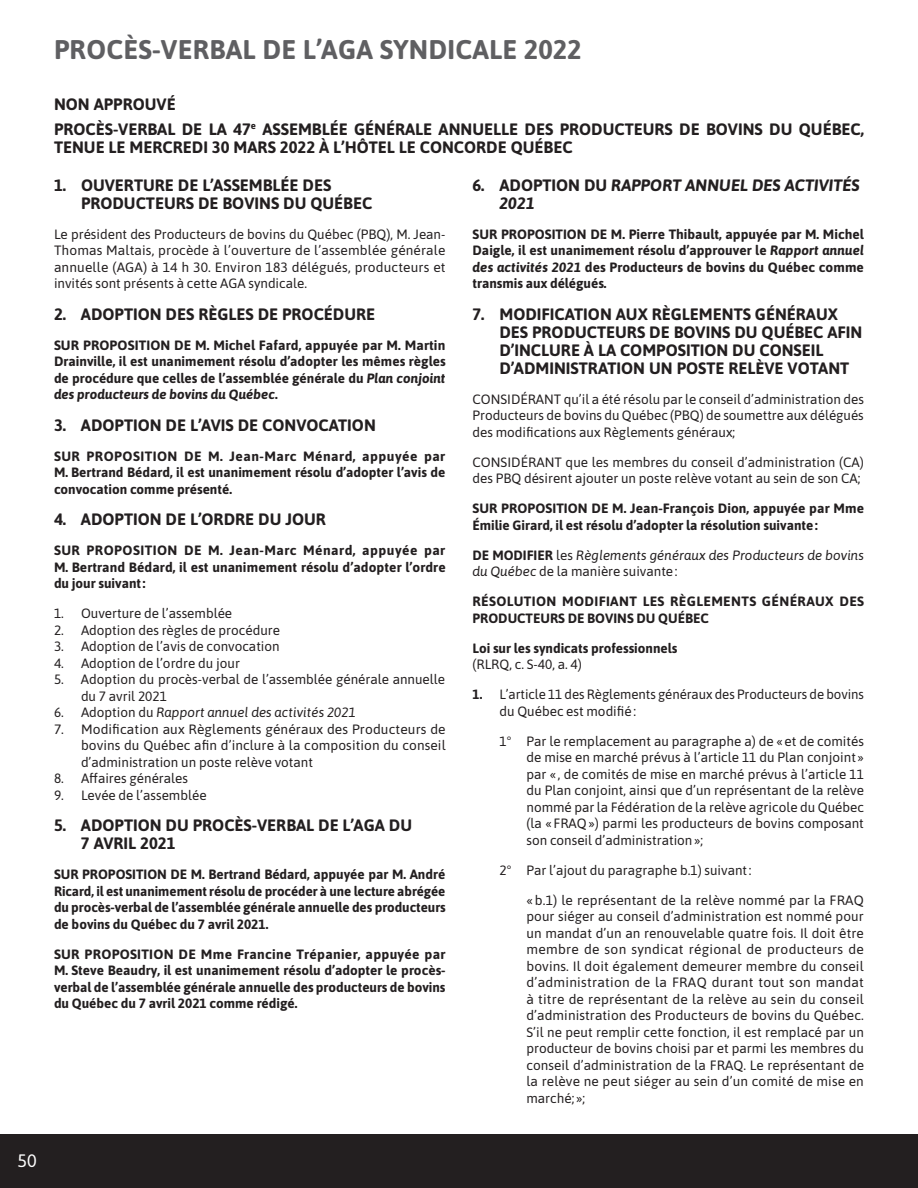
<style>
.page{position:relative;width:918px;height:1188px;background:#fff}
.page>*{position:absolute;margin:0;border:0;box-sizing:border-box;transform-origin:0 0}
.t1{font:700 27px "Asap";letter-spacing:.01em;color:#5f5f62}
.t2{font:18px "Asap";color:#fff}
.t3{font:700 16.5px/18px "Asap";color:#231f20}
.t4{font:italic 700 16.5px/18px "Asap";color:#231f20}
.t5{font:13.5px/16.5px "Asap";color:#231f20;text-align:justify}
.t6{font:700 13.5px/16.5px "Asap";color:#231f20;text-align:justify}
.t7{font:italic 13.5px/16.5px "Asap";color:#231f20}
.t8{font:700 13.5px/16.5px "Asap";letter-spacing:.025em;color:#231f20}
.s1{font-style:italic}
.s2{font-style:normal}
.s3{font-weight:700;font-style:normal}
.s4{font-weight:700}
</style>
<div class="page">
<div style="left:0;top:1134px;width:918px;height:54px;background:#231f20"></div>
<h1 class="t1" style="left:54px;top:30px;width:529px">PROCÈS-VERBAL DE L’AGA SYNDICALE 2022</h1>
<p class="t3" style="left:54px;top:91px;width:812px;line-height:24.8px">NON APPROUVÉ<br>PROCÈS-VERBAL DE LA 47<sup>e</sup> ASSEMBLÉE GÉNÉRALE ANNUELLE DES PRODUCTEURS DE BOVINS DU QUÉBEC,</p>
<p class="t3" style="left:54px;top:137px;width:520px">TENUE LE MERCREDI 30 MARS 2022 À L’HÔTEL LE CONCORDE QUÉBEC</p>
<p class="t3" style="left:81px;top:175px;width:293px;text-indent:-27px">1. OUVERTURE DE L’ASSEMBLÉE DES<br>PRODUCTEURS DE BOVINS DU QUÉBEC</p>
<p class="t5" style="left:54px;top:225px;width:393px">Le président des Producteurs de bovins du Québec (PBQ), M. Jean-Thomas Maltais, procède à l’ouverture de l’assemblée générale annuelle (AGA) à 14 h 30. Environ 183 délégués, producteurs et invités sont présents à cette AGA syndicale.</p>
<p class="t3" style="left:54px;top:304px;width:323px">2. ADOPTION DES RÈGLES DE PROCÉDURE</p>
<p class="t6" style="left:54px;top:336px;width:393px">SUR PROPOSITION DE M. Michel Fafard, appuyée par M. Martin Drainville, il est unanimement résolu d’adopter les mêmes règles de procédure que celles de l’assemblée générale du <span class="s1">Plan conjoint des producteurs de bovins du Québec</span>.</p>
<p class="t3" style="left:54px;top:415px;width:323px">3. ADOPTION DE L’AVIS DE CONVOCATION</p>
<p class="t6" style="left:54px;top:447px;width:393px">SUR PROPOSITION DE M. Jean-Marc Ménard, appuyée par M. Bertrand Bédard, il est unanimement résolu d’adopter l’avis de convocation comme présenté.</p>
<p class="t3" style="left:54px;top:510px;width:273px">4. ADOPTION DE L’ORDRE DU JOUR</p>
<p class="t6" style="left:54px;top:542px;width:393px">SUR PROPOSITION DE M. Jean-Marc Ménard, appuyée par M. Bertrand Bédard, il est unanimement résolu d’adopter l’ordre du jour suivant:</p>
<p class="t5" style="left:54px;top:605px;width:180px">1. Ouverture de l’assemblée</p>
<p class="t5" style="left:54px;top:621px;width:228px">2. Adoption des règles de procédure</p>
<p class="t5" style="left:54px;top:638px;width:227px">3. Adoption de l’avis de convocation</p>
<p class="t5" style="left:54px;top:654px;width:187px">4. Adoption de l’ordre du jour</p>
<p class="t5" style="left:81px;top:671px;width:366px;text-indent:-27px">5. Adoption du procès-verbal de l’assemblée générale annuelle du 7 avril 2021</p>
<p class="t7" style="left:54px;top:704px;width:303px"><span class="s2">6. Adoption du</span> Rapport annuel des activités 2021</p>
<p class="t5" style="left:81px;top:720px;width:366px;text-indent:-27px">7. Modification aux Règlements généraux des Producteurs de bovins du Québec afin d’inclure à la composition du conseil d’administration un poste relève votant</p>
<p class="t5" style="left:54px;top:770px;width:136px">8. Affaires générales</p>
<p class="t5" style="left:54px;top:786px;width:154px">9. Levée de l’assemblée</p>
<p class="t3" style="left:81px;top:816px;width:333px;text-indent:-27px">5. ADOPTION DU PROCÈS-VERBAL DE L’AGA DU<br>7 AVRIL 2021</p>
<p class="t6" style="left:54px;top:866px;width:393px">SUR PROPOSITION DE M. Bertrand Bédard, appuyée par M. André Ricard, il est unanimement résolu de procéder à une lecture abrégée du procès-verbal de l’assemblée générale annuelle des producteurs de bovins du Québec du 7 avril 2021.</p>
<p class="t6" style="left:54px;top:945px;width:393px">SUR PROPOSITION DE Mme Francine Trépanier, appuyée par M. Steve Beaudry, il est unanimement résolu d’adopter le procès&shy;verbal de l’assemblée générale annuelle des producteurs de bovins du Québec du 7 avril 2021 comme rédigé.</p>
<p class="t4" style="left:499px;top:175px;width:362px;text-indent:-27px"><span class="s2">6. ADOPTION DU</span> RAPPORT ANNUEL DES ACTIVITÉS<br>2021</p>
<p class="t6" style="left:472px;top:225px;width:393px">SUR PROPOSITION DE M. Pierre Thibault, appuyée par M. Michel Daigle, il est unanimement résolu d’approuver le <span class="s1">Rapport annuel des activités 2021</span> des Producteurs de bovins du Québec comme transmis aux délégués.</p>
<p class="t3" style="left:499px;top:304px;width:364px;text-indent:-27px">7. MODIFICATION AUX RÈGLEMENTS GÉNÉRAUX DES PRODUCTEURS DE BOVINS DU QUÉBEC AFIN D’INCLURE À LA COMPOSITION DU CONSEIL D’ADMINISTRATION UN POSTE RELÈVE VOTANT</p>
<p class="t5" style="left:472px;top:390px;width:393px">CONSIDÉRANT qu’il a été résolu par le conseil d’administration des Producteurs de bovins du Québec (PBQ) de soumettre aux délégués des modifications aux Règlements généraux;</p>
<p class="t5" style="left:472px;top:453px;width:393px">CONSIDÉRANT que les membres du conseil d’administration (CA) des PBQ désirent ajouter un poste relève votant au sein de son CA;</p>
<p class="t6" style="left:472px;top:500px;width:393px">SUR PROPOSITION DE M. Jean-François Dion, appuyée par Mme<br>Émilie Girard, il est résolu d’adopter la résolution suivante:</p>
<p class="t7" style="left:472px;top:546px;width:393px"><span class="s3">DE MODIFIER</span> <span class="s2">les</span> Règlements généraux des Producteurs de bovins du Québec <span class="s2">de la manière suivante:</span></p>
<p class="t8" style="left:472px;top:593px;width:393px">RÉSOLUTION MODIFIANT LES RÈGLEMENTS GÉNÉRAUX DES<br>PRODUCTEURS DE BOVINS DU QUÉBEC</p>
<p class="t6" style="left:472px;top:639px;width:206px">Loi sur les syndicats professionnels</p>
<p class="t5" style="left:472px;top:656px;width:111px">(RLRQ, c. S-40, a. 4)</p>
<p class="t5" style="left:500px;top:686px;width:366px;text-indent:-27px"><span class="s4">1.</span> L’article 11 des Règlements généraux des Producteurs de bovins du Québec est modifié:</p>
<p class="t5" style="left:526px;top:732px;width:339px;text-indent:-27px">1° Par le remplacement au paragraphe a) de «et de comités de mise en marché prévus à l’article 11 du Plan conjoint » par « , de comités de mise en marché prévus à l’article 11 du Plan conjoint, ainsi que d’un représentant de la relève nommé par la Fédération de la relève agricole du Québec (la « FRAQ») parmi les producteurs de bovins composant son conseil d’administration»;</p>
<p class="t5" style="left:500px;top:861px;width:254px">2° Par l’ajout du paragraphe b.1) suivant:</p>
<p class="t5" style="left:526px;top:891px;width:339px">« b.1) le représentant de la relève nommé par la FRAQ pour siéger au conseil d’administration est nommé pour un mandat d’un an renouvelable quatre fois. Il doit être membre de son syndicat régional de producteurs de bovins. Il doit également demeurer membre du conseil d’administration de la FRAQ durant tout son mandat à titre de représentant de la relève au sein du conseil d’administration des Producteurs de bovins du Québec.<br>S’il ne peut remplir cette fonction, il est remplacé par un producteur de bovins choisi par et parmi les membres du conseil d’administration de la FRAQ. Le représentant de la relève ne peut siéger au sein d’un comité de mise en marché; »;</p>
<h2 class="t2" style="left:17px;top:1148px;width:21px">50</h2>
</div>
